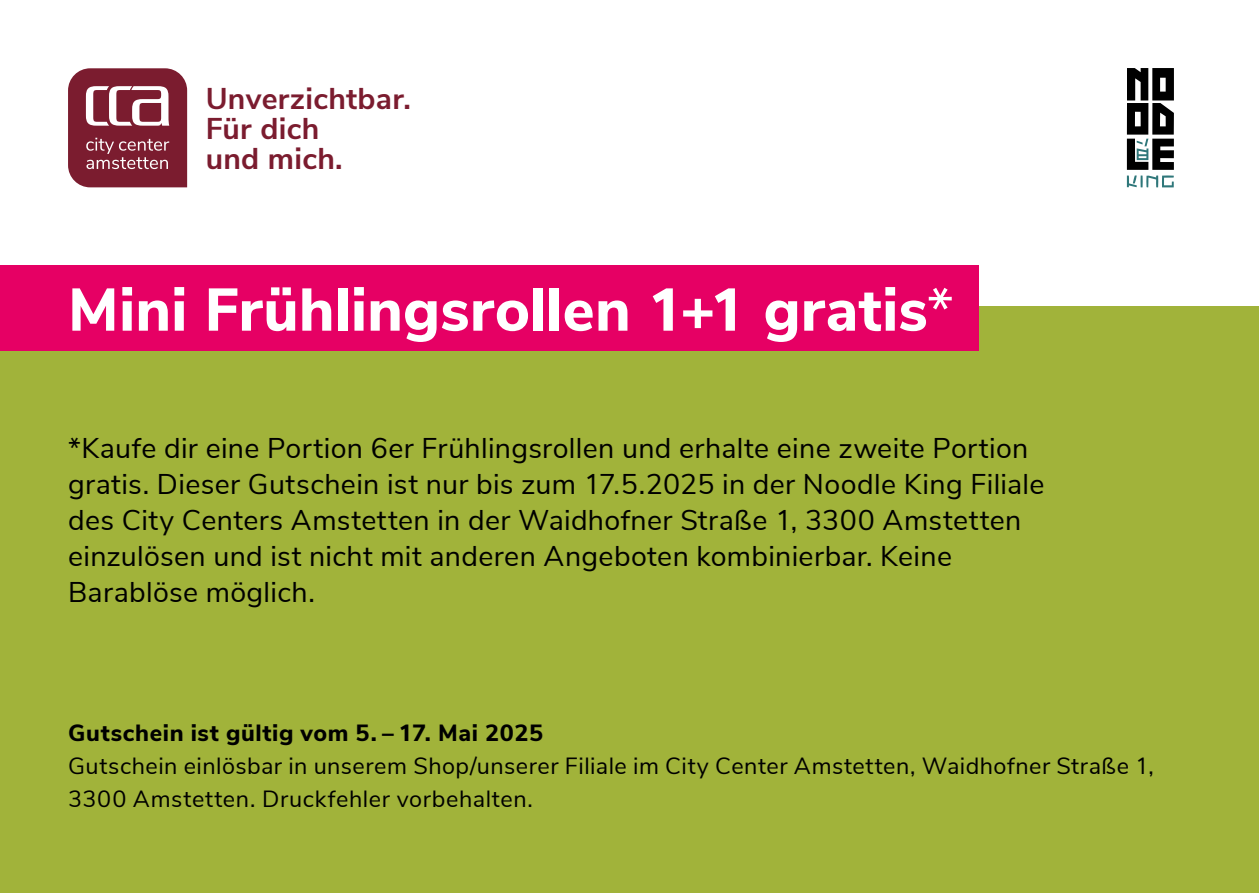
<style>
.page{position:relative;width:1259px;height:893px;background:#fff}
.page>*{position:absolute;margin:0;border:0;box-sizing:border-box;transform-origin:0 0}
.Aktionstext{font:800 60px "Nunito Sans";letter-spacing:.005em;color:#fff}
.t1{font:700 30px/30px "Nunito Sans";letter-spacing:.01em;color:#7b1c2f}
.Fließtext{font:28.5px/36px "Nunito Sans";letter-spacing:.01em;color:#000}
.t2{font:23.4px/33px "Nunito Sans";letter-spacing:.02em;color:#000}
.t3{font:800 23.4px "Nunito Sans";letter-spacing:.03em;color:#000}
.s1{font-weight:400}
</style>
<div class="page">
<div style="left:0;top:306px;width:1259px;height:587px;background:#a1b33a"></div>
<div style="left:0;top:266px;width:978px;height:85px;background:#e60064"></div>
<svg style="left:68px;top:68px;width:119px;height:119px;background:#914151"></svg>
<svg style="left:1127px;top:68px;width:47px;height:119px"></svg>
<p class="t1" style="left:206px;top:82px;width:207px">Unverzichtbar.<br>Für dich<br>und mich.</p>
<p class="Aktionstext" style="left:68px;top:266px;width:887px">Mini Frühlingsrollen 1+1 gratis<span class="s1">*</span></p>
<p class="Fließtext" style="left:68px;top:429px;width:978px">*Kaufe dir eine Portion 6er Frühlingsrollen und erhalte eine zweite Portion gratis. Dieser Gutschein ist nur bis zum 17.5.2025 in der Noodle King Filiale des City Centers Amstetten in der Waidhofner Straße 1, 3300 Amstetten einzulösen und ist nicht mit anderen Angeboten kombinierbar. Keine Barablöse möglich.</p>
<p class="t3" style="left:68px;top:716px;width:477px">Gutschein ist gültig vom 5. – 17. Mai 2025</p>
<p class="t2" style="left:68px;top:748px;width:1087px">Gutschein einlösbar in unserem Shop/unserer Filiale im City Center Amstetten, Waidhofner Straße 1,<br>3300 Amstetten. Druckfehler vorbehalten.</p>
</div>
